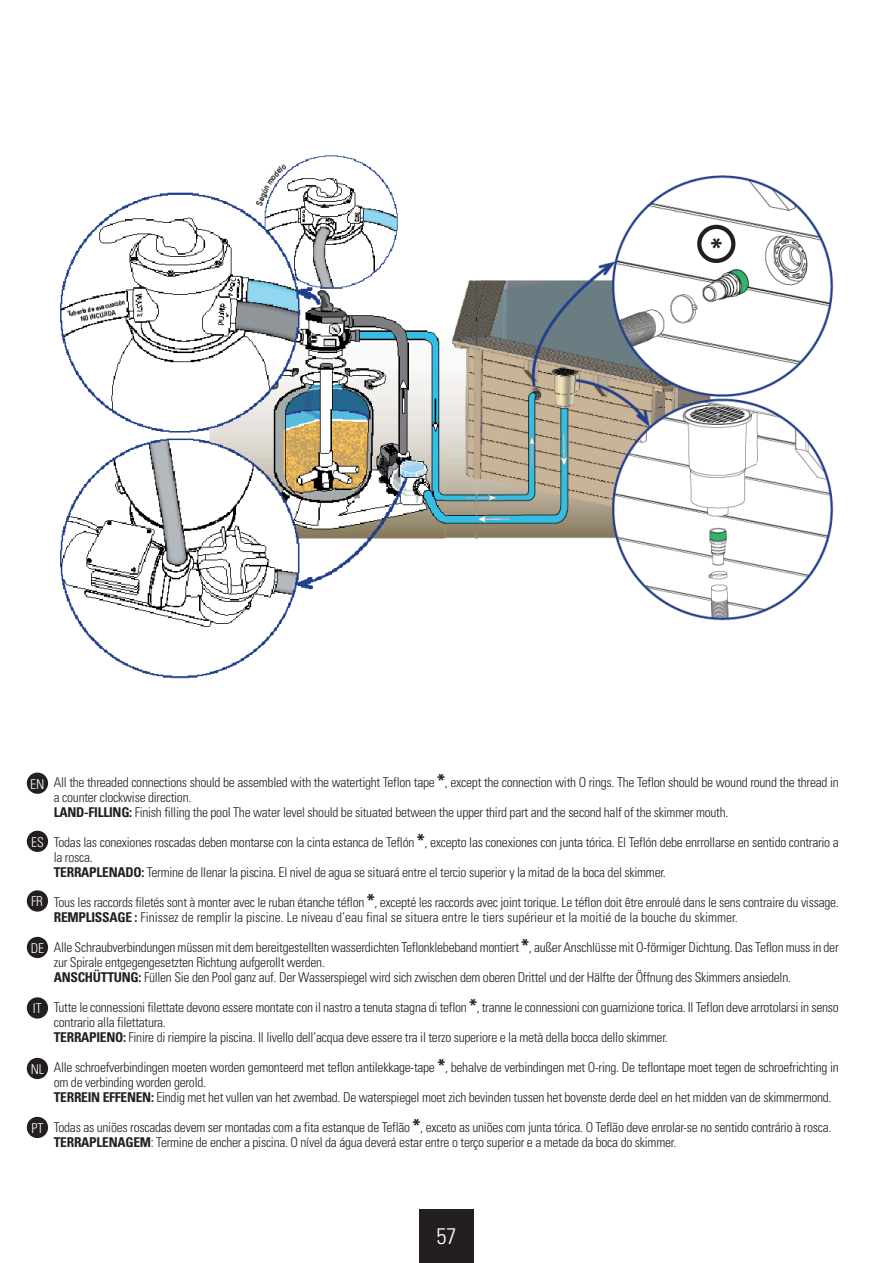
<style>
.page{position:relative;width:893px;height:1263px;background:#fff}
.page>*{position:absolute;margin:0;border:0;box-sizing:border-box;transform-origin:0 0}
.t1{font:700 condensed 27px "Univers";color:#231f20}
.t2{font:300 condensed 22.5px "Univers";color:#fff}
.t3{font:300 condensed 13.5px/15px "Univers";letter-spacing:-.02em;color:#231f20}
.t4{font:300 condensed 13.5px "Univers";color:#fff}
.s1{font-weight:700;font-size:18px}
.s2{font-weight:700}
</style>
<div class="page">
<div style="left:419px;top:1209px;width:54px;height:54px;background:#231f20"></div>
<img style="left:60px;top:155px;width:774px;height:524px">
<div style="left:697px;top:225px;width:38px;height:38px;border:4px solid #231f20;border-radius:50%"></div>
<div style="left:27px;top:772px;width:21px;height:22px;background:#231f20;border-radius:50%"></div>
<div style="left:27px;top:831px;width:21px;height:21px;background:#231f20;border-radius:50%"></div>
<div style="left:27px;top:890px;width:21px;height:22px;background:#231f20;border-radius:50%"></div>
<div style="left:27px;top:937px;width:21px;height:21px;background:#231f20;border-radius:50%"></div>
<div style="left:27px;top:997px;width:21px;height:21px;background:#231f20;border-radius:50%"></div>
<div style="left:27px;top:1058px;width:21px;height:21px;background:#231f20;border-radius:50%"></div>
<div style="left:27px;top:1117px;width:21px;height:21px;background:#231f20;border-radius:50%"></div>
<h1 class="t1" style="left:711px;top:232px;width:13px">*</h1>
<p class="t4" style="left:30px;top:776px;width:16px">EN</p>
<p class="t4" style="left:31px;top:834px;width:14px">ES</p>
<p class="t4" style="left:31px;top:893px;width:14px">FR</p>
<p class="t4" style="left:31px;top:940px;width:15px">DE</p>
<p class="t4" style="left:33px;top:1000px;width:10px">IT</p>
<p class="t4" style="left:31px;top:1061px;width:15px">NL</p>
<p class="t4" style="left:31px;top:1120px;width:13px">PT</p>
<p class="t3" style="left:54px;top:775px;width:786px">All the threaded connections should be assembled with the watertight Teflon tape <span class="s1">*</span>, except the connection with O rings. The Teflon should be wound round the thread in a counter clockwise direction.<br><span class="s2">LAND-FILLING:</span> Finish filling the pool The water level should be situated between the upper third part and the second half of the skimmer mouth.</p>
<p class="t3" style="left:54px;top:835px;width:786px">Todas las conexiones roscadas deben montarse con la cinta estanca de Teflón <span class="s1">*</span>, excepto las conexiones con junta tórica. El Teflón debe enrrollarse en sentido contrario a la rosca.<br><span class="s2">TERRAPLENADO:</span> Termine de llenar la piscina. El nivel de agua se situará entre el tercio superior y la mitad de la boca del skimmer.</p>
<p class="t3" style="left:54px;top:895px;width:786px">Tous les raccords filetés sont à monter avec le ruban étanche téflon <span class="s1">*</span>, excepté les raccords avec joint torique. Le téflon doit être enroulé dans le sens contraire du vissage.<br><span class="s2">REMPLISSAGE :</span> Finissez de remplir la piscine. Le niveau d’eau final se situera entre le tiers supérieur et la moitié de la bouche du skimmer.</p>
<p class="t3" style="left:54px;top:940px;width:786px">Alle Schraubverbindungen müssen mit dem bereitgestellten wasserdichten Teflonklebeband montiert <span class="s1">*</span>, außer Anschlüsse mit O-förmiger Dichtung. Das Teflon muss in der zur Spirale entgegengesetzten Richtung aufgerollt werden.<br><span class="s2">ANSCHÜTTUNG:</span> Füllen Sie den Pool ganz auf. Der Wasserspiegel wird sich zwischen dem oberen Drittel und der Hälfte der Öffnung des Skimmers ansiedeln.</p>
<p class="t3" style="left:54px;top:1000px;width:786px">Tutte le connessioni filettate devono essere montate con il nastro a tenuta stagna di teflon <span class="s1">*</span>, tranne le connessioni con guarnizione torica. Il Teflon deve arrotolarsi in senso contrario alla filettatura.<br><span class="s2">TERRAPIENO:</span> Finire di riempire la piscina. Il livello dell’acqua deve essere tra il terzo superiore e la metà della bocca dello skimmer.</p>
<p class="t3" style="left:54px;top:1060px;width:786px">Alle schroefverbindingen moeten worden gemonteerd met teflon antilekkage-tape <span class="s1">*</span>, behalve de verbindingen met O-ring. De teflontape moet tegen de schroefrichting in om de verbinding worden gerold.<br><span class="s2">TERREIN EFFENEN:</span> Eindig met het vullen van het zwembad. De waterspiegel moet zich bevinden tussen het bovenste derde deel en het midden van de skimmermond.</p>
<p class="t3" style="left:54px;top:1120px;width:779px">Todas as uniões roscadas devem ser montadas com a fita estanque de Teflão <span class="s1">*</span>, exceto as uniões com junta tórica. O Teflão deve enrolar-se no sentido contrário à rosca.<br><span class="s2">TERRAPLENAGEM</span>: Termine de encher a piscina. O nível da água deverá estar entre o terço superior e a metade da boca do skimmer.</p>
<h2 class="t2" style="left:436px;top:1222px;width:21px">57</h2>
</div>
